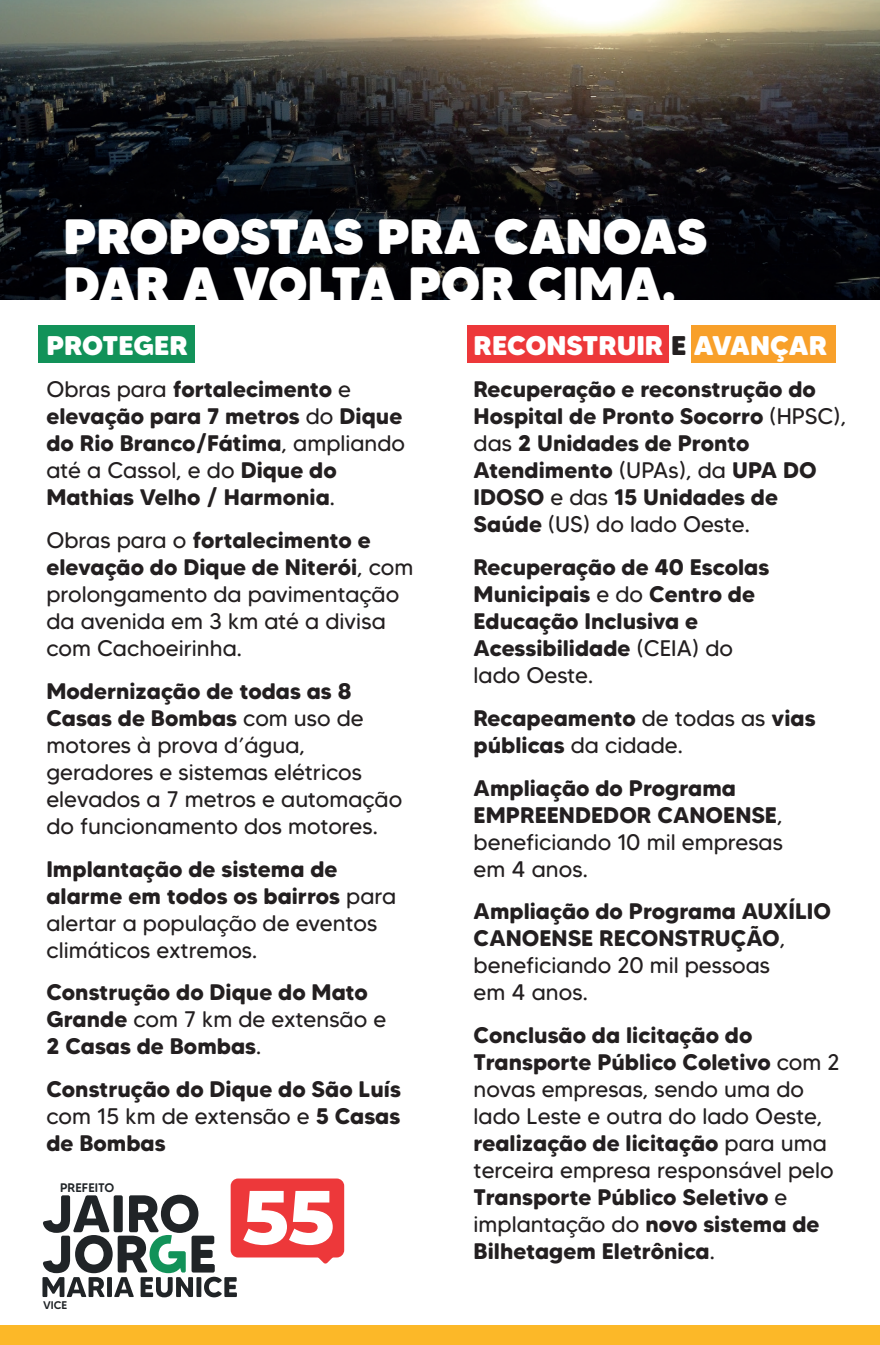
<style>
.page{position:relative;width:880px;height:1345px;background:#fff}
.page>*{position:absolute;margin:0;border:0;box-sizing:border-box;transform-origin:0 0}
.t1{font:900 49.5px/47.5px "MADE Tommy Soft";color:#fff}
.t2{font:800 27px "MADE Tommy Soft";color:#fff}
.t3{font:700 22.5px/27px "MADE Tommy Soft";color:#231f20}
.t4{font:22.5px/27px "MADE Tommy Soft";color:#231f20}
.t5{font:500 12.38px "MADE Tommy Soft";color:#202427}
.t6{font:500 11.03px "MADE Tommy Soft";color:#202427}
.s1{font-weight:400}
.s2{font-weight:700}
.s3{color:#231f20}
</style>
<div class="page">
<img style="left:0;top:0;width:879px;height:300px">
<div style="left:467px;top:325px;width:201px;height:37px;background:#ed383a"></div>
<div style="left:38px;top:325px;width:157px;height:37px;background:#129259"></div>
<div style="left:691px;top:325px;width:144px;height:37px;background:#f8a02a"></div>
<svg style="left:42px;top:1195px;width:195px;height:102px"></svg>
<div style="left:230px;top:1178px;width:114px;height:79px;background:#ed383a;border-radius:7px"></div>
<svg style="left:243px;top:1191px;width:92px;height:73px"></svg>
<div style="left:0;top:1325px;width:879px;height:20px;background:#fcb828"></div>
<h1 class="t1" style="left:63px;top:213px;width:644px">PROPOSTAS PRA CANOAS<br>DAR A VOLTA POR CIMA.</h1>
<p class="t2" style="left:46px;top:328px;width:143px">PROTEGER</p>
<p class="t3" style="left:46px;top:376px;width:360px"><span class="s1">Obras para</span> fortalecimento <span class="s1">e </span>elevação para 7 metros <span class="s1">do</span> Dique do Rio Branco/Fátima<span class="s1">, ampliando até a Cassol, e do</span> Dique do<br>Mathias Velho / Harmonia<span class="s1">.</span></p>
<p class="t4" style="left:46px;top:527px;width:368px">Obras para o <span class="s2">fortalecimento e elevação do Dique de Niterói</span>, com prolongamento da pavimentação da avenida em 3 km até a divisa com Cachoeirinha.</p>
<p class="t4" style="left:46px;top:677px;width:357px"><span class="s2">Modernização de todas as 8<br>Casas de Bombas</span> com uso de motores à prova d’água, geradores e sistemas elétricos elevados a 7 metros e automação do funcionamento dos motores.</p>
<p class="t4" style="left:46px;top:855px;width:351px"><span class="s2">Implantação de sistema de alarme em todos os bairros</span> para alertar a população de eventos climáticos extremos.</p>
<p class="t3" style="left:46px;top:979px;width:341px">Construção do Dique do Mato<br>Grande <span class="s1">com 7 km de extensão e<br></span>2 Casas de Bombas<span class="s1">.</span></p>
<p class="t3" style="left:46px;top:1076px;width:356px;text-align:justify">Construção do Dique do São Luís <span class="s1">com 15 km de extensão e</span> 5 Casas de Bombas</p>
<p class="t2" style="left:473px;top:328px;width:355px">RECONSTRUIR <span class="s3">E</span> AVANÇAR</p>
<p class="t3" style="left:473px;top:376px;width:374px">Recuperação e reconstrução do<br>Hospital de Pronto Socorro <span class="s1">(HPSC), das</span> 2 Unidades de Pronto<br>Atendimento <span class="s1">(UPAs), da</span> UPA DO<br>IDOSO <span class="s1">e das</span> 15 Unidades de<br>Saúde <span class="s1">(US) do lado Oeste.</span></p>
<p class="t3" style="left:473px;top:554px;width:297px">Recuperação de 40 Escolas<br>Municipais <span class="s1">e do</span> Centro de<br>Educação Inclusiva e<br>Acessibilidade <span class="s1">(CEIA) do lado Oeste.</span></p>
<p class="t3" style="left:473px;top:704px;width:343px">Recapeamento <span class="s1">de todas as</span> vias públicas <span class="s1">da cidade.</span></p>
<p class="t3" style="left:473px;top:774px;width:310px">Ampliação do Programa<br>EMPREENDEDOR CANOENSE<span class="s1">, beneficiando 10 mil empresas em 4 anos.</span></p>
<p class="t3" style="left:473px;top:898px;width:358px">Ampliação do Programa AUXÍLIO<br>CANOENSE RECONSTRUÇÃO<span class="s1">, beneficiando 20 mil pessoas<br>em 4 anos.</span></p>
<p class="t3" style="left:473px;top:1022px;width:367px">Conclusão da licitação do<br>Transporte Público Coletivo <span class="s1">com 2 novas empresas, sendo uma do lado Leste e outra do lado Oeste, </span>realização de licitação <span class="s1">para uma terceira empresa responsável pelo<br></span>Transporte Público Seletivo <span class="s1">e implantação do</span> novo sistema de<br>Bilhetagem Eletrônica<span class="s1">.</span></p>
<p class="t5" style="left:60px;top:1180px;width:56px">PREFEITO</p>
<p class="t6" style="left:43px;top:1298px;width:26px">VICE</p>
</div>
